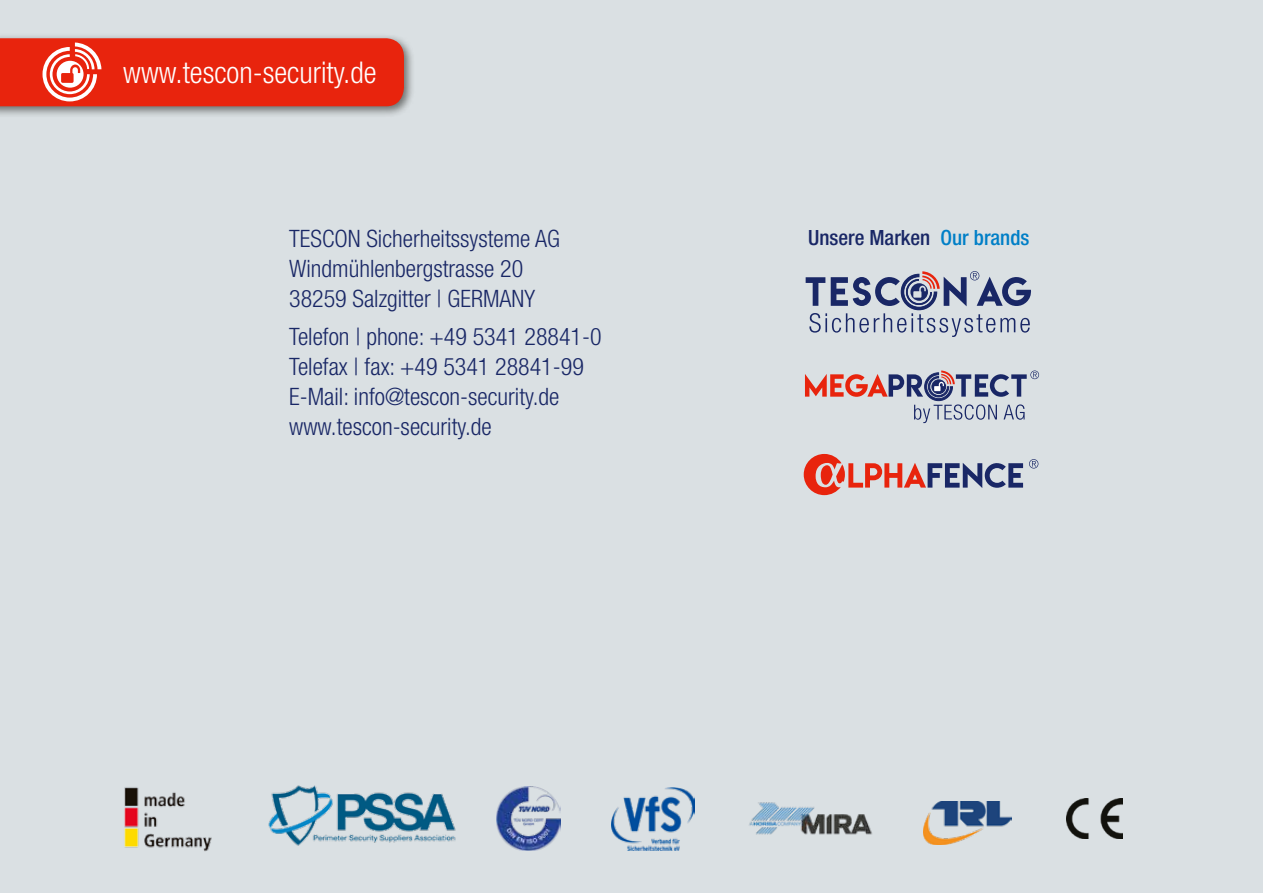
<style>
.page{position:relative;width:1263px;height:893px;background:#dae0e3}
.page>*{position:absolute;margin:0;border:0;box-sizing:border-box;transform-origin:0 0}
.t1{font:300 condensed 30px "Helvetica Neue LT Std";color:#fff}
.t2{font:300 condensed 24px/30px "Helvetica Neue LT Std";color:#192766}
.t3{font:500 condensed 21px "Helvetica Neue LT Std";color:#192766}
.s1{color:#007fc7}
</style>
<div class="page">
<div style="left:0;top:33px;width:415px;height:85px;background:#12120d;opacity:.55"></div>
<svg style="left:0;top:38px;width:404px;height:68px;background:#e82f1a"></svg>
<img style="left:124px;top:787px;width:88px;height:65px">
<img style="left:1066px;top:798px;width:57px;height:41px">
<img style="left:611px;top:788px;width:83px;height:62px">
<img style="left:924px;top:801px;width:87px;height:43px">
<img style="left:496px;top:787px;width:64px;height:64px">
<img style="left:749px;top:802px;width:123px;height:33px">
<svg style="left:804px;top:454px;width:219px;height:41px"></svg>
<svg style="left:1029px;top:459px;width:9px;height:9px"></svg>
<svg style="left:805px;top:370px;width:234px;height:53px"></svg>
<img style="left:268px;top:785px;width:188px;height:61px">
<svg style="left:806px;top:271px;width:225px;height:66px"></svg>
<p class="t1" style="left:123px;top:55px;width:255px">www.tescon-security.de</p>
<p class="t2" style="left:289px;top:223px;width:272px">TESCON Sicherheitssysteme AG</p>
<p class="t3" style="left:808px;top:225px;width:223px">Unsere Marken <span class="s1">Our brands</span></p>
<p class="t2" style="left:289px;top:253px;width:247px">Windmühlenbergstrasse 20<br>38259 Salzgitter | GERMANY</p>
<p class="t2" style="left:289px;top:322px;width:314px">Telefon | phone: +49 5341 28841-0<br>Telefax | fax: +49 5341 28841-99<br>E-Mail: info@tescon-security.de www.tescon-security.de</p>
</div>
